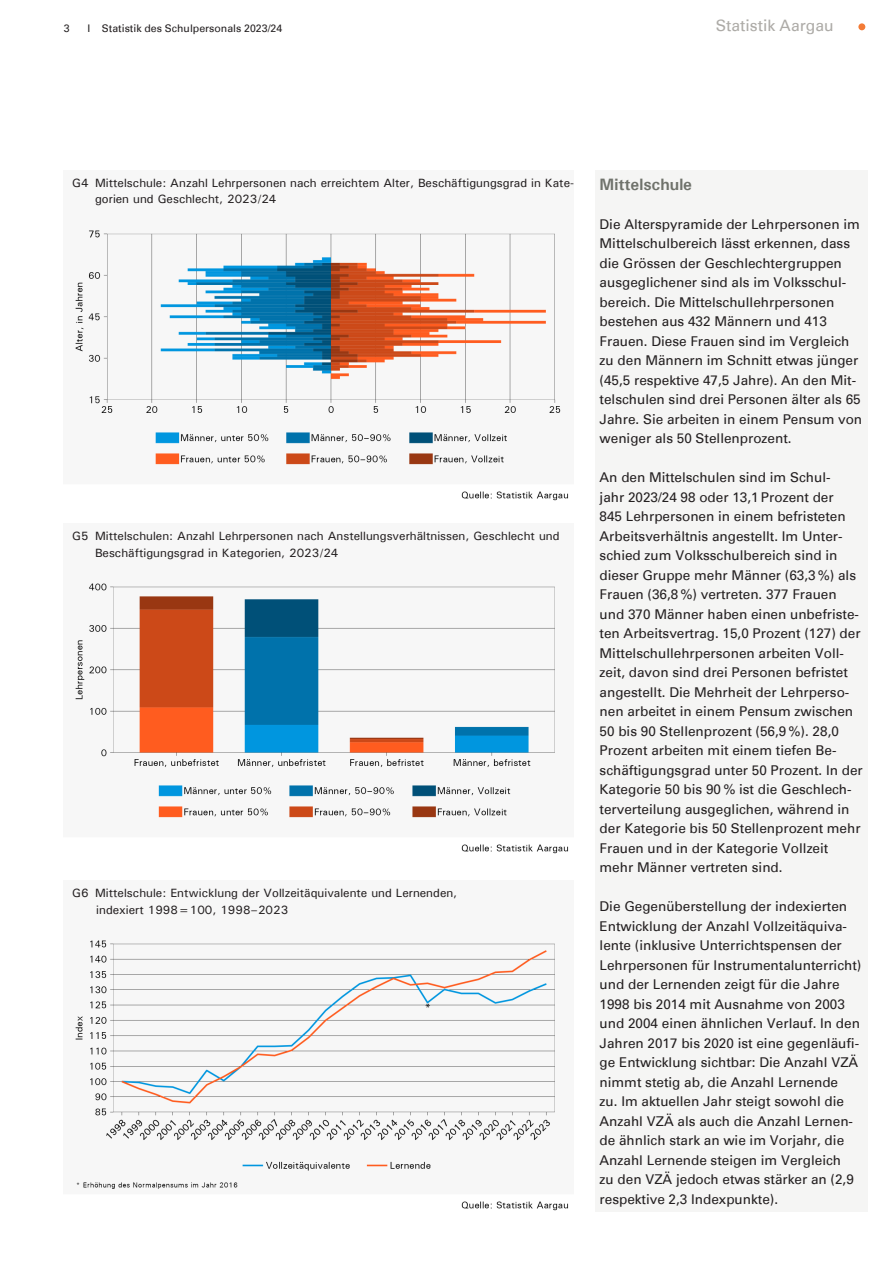
<style>
.page{position:relative;width:893px;height:1263px;background:#fff}
.page>*{position:absolute;margin:0;border:0;box-sizing:border-box;transform-origin:0 0}
.Titel_Ebene_1{font:700 16.5px "Univers";color:#6f726b}
.t1{font:15.75px "Univers";color:#adaba7}
.Lauftext{font:13.5px/19.5px "Univers";color:#231f20}
.Grafiknummerierung{font:500 12px/16.5px "Univers";color:#231f20}
.t2{font:10.5px "Univers";color:#231f20}
</style>
<div class="page">
<div style="left:858px;top:23px;width:7px;height:7px;background:#f37b36;border-radius:50%"></div>
<img style="left:75px;top:583px;width:494px;height:271px">
<img style="left:75px;top:230px;width:494px;height:271px">
<div style="left:595px;top:170px;width:272px;height:1042px;background:#f5f5f4"></div>
<img style="left:75px;top:940px;width:494px;height:271px">
<p class="t2" style="left:64px;top:22px;width:7px">3</p>
<p class="t2" style="left:87px;top:22px;width:196px">I Statistik des Schulpersonals 2023/24</p>
<p class="t1" style="left:716px;top:16px;width:120px">Statistik Aargau</p>
<p class="Grafiknummerierung" style="left:95px;top:174px;width:480px;text-indent:-23px">G4 Mittelschule: Anzahl Lehrpersonen nach erreichtem Alter, Beschäftigungsgrad in Kate&shy;gorien und Geschlecht, 2023/24</p>
<p class="Grafiknummerierung" style="left:95px;top:527px;width:466px;text-indent:-23px">G5 Mittelschulen: Anzahl Lehrpersonen nach Anstellungsverhältnissen, Geschlecht und<br>Beschäftigungsgrad in Kategorien, 2023/24</p>
<p class="Grafiknummerierung" style="left:72px;top:884px;width:386px">G6 Mittelschule: Entwicklung der Vollzeitäquivalente und Lernenden,</p>
<p class="Grafiknummerierung" style="left:96px;top:901px;width:193px">indexiert 1998=100, 1998–2023</p>
<p class="Titel_Ebene_1" style="left:600px;top:173px;width:94px">Mittelschule</p>
<p class="Lauftext" style="left:600px;top:214px;width:264px">Die Alterspyramide der Lehrpersonen im Mittelschulbereich lässt erkennen, dass die Grössen der Geschlechtergruppen ausgeglichener sind als im Volksschul&shy;bereich. Die Mittelschullehrpersonen bestehen aus 432 Männern und 413<br>Frauen. Diese Frauen sind im Vergleich zu den Männern im Schnitt etwas jünger (45,5 respektive 47,5 Jahre). An den Mit&shy;telschulen sind drei Personen älter als 65<br>Jahre. Sie arbeiten in einem Pensum von weniger als 50 Stellenprozent.</p>
<p class="Lauftext" style="left:600px;top:468px;width:265px">An den Mittelschulen sind im Schul-<br>jahr 2023/24 98 oder 13,1 Prozent der<br>845 Lehrpersonen in einem befristeten Arbeitsverhältnis angestellt. Im Unter&shy;schied zum Volksschulbereich sind in dieser Gruppe mehr Männer (63,3 %) als Frauen (36,8 %) vertreten. 377 Frauen und 370 Männer haben einen unbefriste&shy;ten Arbeitsvertrag. 15,0 Prozent (127) der Mittelschullehrpersonen arbeiten Voll&shy;zeit, davon sind drei Personen befristet angestellt. Die Mehrheit der Lehrperso&shy;nen arbeitet in einem Pensum zwischen 50 bis 90 Stellenprozent (56,9 %). 28,0<br>Prozent arbeiten mit einem tiefen Be&shy;schäftigungsgrad unter 50 Prozent. In der Kategorie 50 bis 90 % ist die Geschlech&shy;terverteilung ausgeglichen, während in der Kategorie bis 50 Stellenprozent mehr Frauen und in der Kategorie Vollzeit mehr Männer vertreten sind.</p>
<p class="Lauftext" style="left:600px;top:897px;width:263px">Die Gegenüberstellung der indexierten Entwicklung der Anzahl Vollzeitäquiva&shy;lente (inklusive Unterrichtspensen der Lehrpersonen für Instrumentalunterricht) und der Lernenden zeigt für die Jahre 1998 bis 2014 mit Ausnahme von 2003 und 2004 einen ähnlichen Verlauf. In den Jahren 2017 bis 2020 ist eine gegenläufi&shy;ge Entwicklung sichtbar: Die Anzahl VZÄ nimmt stetig ab, die Anzahl Lernende<br>zu. Im aktuellen Jahr steigt sowohl die Anzahl VZÄ als auch die Anzahl Lernen&shy;de ähnlich stark an wie im Vorjahr, die Anzahl Lernende steigen im Vergleich<br>zu den VZÄ jedoch etwas stärker an (2,9 respektive 2,3 Indexpunkte).</p>
</div>
